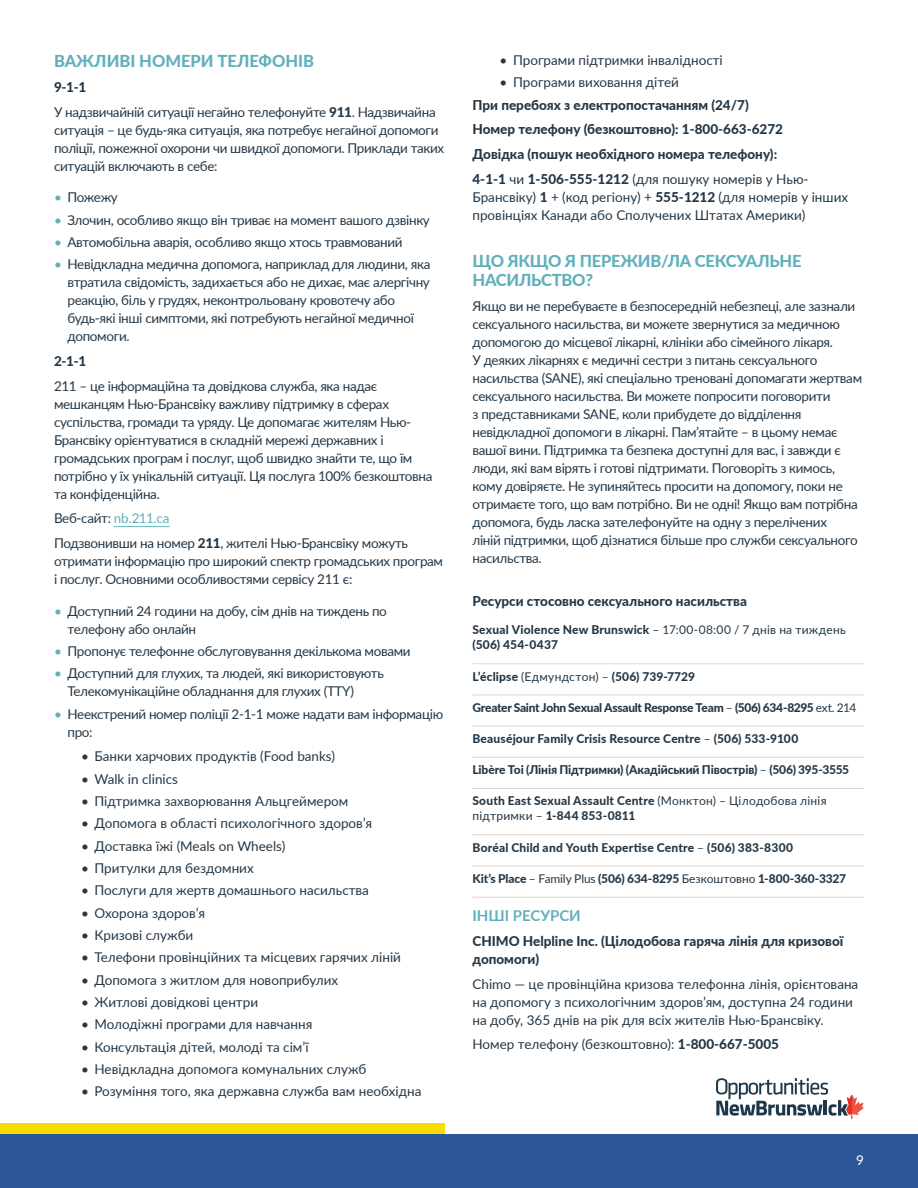
<style>
.page{position:relative;width:918px;height:1188px;background:#fff}
.page>*{position:absolute;margin:0;border:0;box-sizing:border-box;transform-origin:0 0}
.t1{font:800 16.5px/19.8px "Lato";letter-spacing:-.015em;color:#61b0bc}
.t2{font:700 15px "Lato";color:#61b0bc}
.Body_Copy{font:13.5px/18px "Lato";letter-spacing:-.025em;color:#243746}
.Body_Copy-2{font:13.5px/18px "Lato";color:#243746}
.Body_Copy-3{font:800 13.5px/18px "Lato";color:#243746}
.t3{font:13.5px "Lato";color:#fff}
.List{font:800 12px/15px "Lato";color:#243746}
.List-2{font:800 12px/15px "Lato";letter-spacing:.02em;color:#243746}
.List-3{font:800 12px "Lato";letter-spacing:-.025em;color:#243746}
.s1{font-weight:800}
.s2{color:#61b0bc}
.s3{font-weight:400}
</style>
<div class="page">
<div style="left:0;top:1134px;width:918px;height:54px;background:#2b5698"></div>
<div style="left:0;top:1123px;width:446px;height:11px;background:#fbdc00"></div>
<hr style="left:114px;top:526px;width:56px;height:1px;background:#61b0bc">
<hr style="left:472px;top:663px;width:392px;height:1px;background:#d9d8d6">
<hr style="left:472px;top:695px;width:392px;height:1px;background:#d9d8d6">
<hr style="left:472px;top:726px;width:392px;height:1px;background:#d9d8d6">
<hr style="left:472px;top:757px;width:392px;height:1px;background:#d9d8d6">
<hr style="left:472px;top:788px;width:392px;height:1px;background:#d9d8d6">
<hr style="left:472px;top:834px;width:392px;height:1px;background:#d9d8d6">
<hr style="left:472px;top:866px;width:392px;height:1px;background:#d9d8d6">
<hr style="left:472px;top:897px;width:392px;height:1px;background:#d9d8d6">
<svg style="left:716px;top:1078px;width:148px;height:41px"></svg>
<h2 class="t1" style="left:54px;top:51px;width:262px">ВАЖЛИВІ НОМЕРИ ТЕЛЕФОНІВ</h2>
<p class="Body_Copy-3" style="left:54px;top:78px;width:34px">9-1-1</p>
<p class="Body_Copy" style="left:54px;top:102px;width:392px">У надзвичайній ситуації негайно телефонуйте <span class="s1">911</span>. Надзвичайна ситуація – це будь-яка ситуація, яка потребує негайної допомоги поліції, пожежної охорони чи швидкої допомоги. Приклади таких ситуацій включають в себе:</p>
<p class="Body_Copy" style="left:54px;top:188px;width:65px"><span class="s2">•</span> Пожежу</p>
<p class="Body_Copy" style="left:54px;top:210px;width:377px"><span class="s2">•</span> Злочин, особливо якщо він триває на момент вашого дзвінку</p>
<p class="Body_Copy" style="left:54px;top:232px;width:350px"><span class="s2">•</span> Автомобільна аварія, особливо якщо хтось травмований</p>
<p class="Body_Copy" style="left:68px;top:255px;width:364px;text-indent:-14px"><span class="s2">•</span> Невідкладна медична допомога, наприклад для людини, яка втратила свідомість, задихається або не дихає, має алергічну реакцію, біль у грудях, неконтрольовану кровотечу або будь-які інші симптоми, які потребують негайної медичної допомоги.</p>
<p class="Body_Copy-3" style="left:54px;top:351px;width:34px">2-1-1</p>
<p class="Body_Copy" style="left:54px;top:376px;width:380px">211 – це інформаційна та довідкова служба, яка надає мешканцям Нью-Брансвіку важливу підтримку в сферах суспільства, громади та уряду. Це допомагає жителям Нью-Брансвіку орієнтуватися в складній мережі державних і громадських програм і послуг, щоб швидко знайти те, що їм потрібно у їх унікальній ситуації. Ця послуга 100% безкоштовна та конфіденційна.</p>
<p class="Body_Copy" style="left:54px;top:509px;width:117px">Веб-сайт: <span class="s2">nb.211.ca</span></p>
<p class="Body_Copy" style="left:54px;top:534px;width:391px">Подзвонивши на номер <span class="s1">211</span>, жителі Нью-Брансвіку можуть отримати інформацію про широкий спектр громадських програм і послуг. Основними особливостями сервісу 211 є:</p>
<p class="Body_Copy" style="left:68px;top:601px;width:321px;text-indent:-14px"><span class="s2">•</span> Доступний 24 години на добу, сім днів на тиждень по телефону або онлайн</p>
<p class="Body_Copy" style="left:54px;top:642px;width:358px"><span class="s2">•</span> Пропонує телефонне обслуговування декількома мовами</p>
<p class="Body_Copy" style="left:68px;top:664px;width:318px;text-indent:-14px"><span class="s2">•</span> Доступний для глухих, та людей, які використовують<br>Телекомунікаційне обладнання для глухих (TTY)</p>
<p class="Body_Copy" style="left:68px;top:704px;width:377px;text-indent:-14px"><span class="s2">•</span> Неекстрений номер поліції 2-1-1 може надати вам інформацію про:</p>
<p class="Body_Copy-2" style="left:81px;top:747px;width:256px">• Банки харчових продуктів (Food banks)</p>
<p class="Body_Copy-2" style="left:81px;top:769px;width:99px">• Walk in clinics</p>
<p class="Body_Copy-2" style="left:81px;top:792px;width:269px">• Підтримка захворювання Альцгеймером</p>
<p class="Body_Copy-2" style="left:81px;top:814px;width:293px">• Допомога в області психологічного здоров’я</p>
<p class="Body_Copy-2" style="left:81px;top:836px;width:206px">• Доставка їжі (Meals on Wheels)</p>
<p class="Body_Copy-2" style="left:81px;top:859px;width:174px">• Притулки для бездомних</p>
<p class="Body_Copy-2" style="left:81px;top:881px;width:290px">• Послуги для жертв домашнього насильства</p>
<p class="Body_Copy-2" style="left:81px;top:903px;width:126px">• Охорона здоров’я</p>
<p class="Body_Copy-2" style="left:81px;top:926px;width:114px">• Кризові служби</p>
<p class="Body_Copy-2" style="left:81px;top:948px;width:322px">• Телефони провінційних та місцевих гарячих ліній</p>
<p class="Body_Copy-2" style="left:81px;top:970px;width:259px">• Допомога з житлом для новоприбулих</p>
<p class="Body_Copy-2" style="left:81px;top:992px;width:179px">• Житлові довідкові центри</p>
<p class="Body_Copy-2" style="left:81px;top:1015px;width:233px">• Молодіжні програми для навчання</p>
<p class="Body_Copy-2" style="left:81px;top:1037px;width:229px">• Консультація дітей, молоді та сім’ї</p>
<p class="Body_Copy-2" style="left:81px;top:1059px;width:287px">• Невідкладна допомога комунальних служб</p>
<p class="Body_Copy-2" style="left:81px;top:1082px;width:342px">• Розуміння того, яка державна служба вам необхідна</p>
<p class="Body_Copy-2" style="left:500px;top:50px;width:225px">• Програми підтримки інвалідності</p>
<p class="Body_Copy-2" style="left:500px;top:73px;width:181px">• Програми виховання дітей</p>
<p class="Body_Copy-3" style="left:472px;top:95px;width:278px">При перебоях з електропостачанням (24/7)</p>
<p class="Body_Copy-3" style="left:472px;top:120px;width:312px">Номер телефону (безкоштовно): 1-800-663-6272</p>
<p class="Body_Copy-3" style="left:472px;top:145px;width:306px">Довідка (пошук необхідного номера телефону):</p>
<p class="Body_Copy-2" style="left:472px;top:169px;width:377px"><span class="s1">4-1-1</span> чи <span class="s1">1-506-555-1212</span> (для пошуку номерів у Нью-<br>Брансвіку) <span class="s1">1</span> + (код регіону) + <span class="s1">555-1212</span> (для номерів у інших провінціях Канади або Сполучених Штатах Америки)</p>
<h2 class="t1" style="left:472px;top:250px;width:330px">ЩО ЯКЩО Я ПЕРЕЖИВ/ЛА СЕКСУАЛЬНЕ<br>НАСИЛЬСТВО?</h2>
<p class="Body_Copy" style="left:472px;top:297px;width:391px">Якщо ви не перебуваєте в безпосередній небезпеці, але зазнали сексуального насильства, ви можете звернутися за медичною допомогою до місцевої лікарні, клініки або сімейного лікаря.<br>У деяких лікарнях є медичні сестри з питань сексуального насильства (SANE), які спеціально треновані допомагати жертвам сексуального насильства. Ви можете попросити поговорити<br>з представниками SANE, коли прибудете до відділення невідкладної допомоги в лікарні. Пам’ятайте – в цьому немає вашої вини. Підтримка та безпека доступні для вас, і завжди є люди, які вам вірять і готові підтримати. Поговоріть з кимось, кому довіряєте. Не зупиняйтесь просити на допомогу, поки не отримаєте того, що вам потрібно. Ви не одні! Якщо вам потрібна допомога, будь ласка зателефонуйте на одну з перелічених<br>ліній підтримки, щоб дізнатися більше про служби сексуального насильства.</p>
<p class="Body_Copy-3" style="left:472px;top:591px;width:276px">Ресурси стосовно сексуального насильства</p>
<p class="List-2" style="left:472px;top:622px;width:375px">Sexual Violence New Brunswick <span class="s3">– 17:00-08:00 / 7 днів на тиждень </span>(506) 454-0437</p>
<p class="List" style="left:472px;top:668px;width:224px">L’éclipse <span class="s3">(Едмундстон) –</span> (506) 739-7729</p>
<p class="List-3" style="left:472px;top:698px;width:385px">Greater Saint John Sexual Assault Response Team <span class="s3">–</span> (506) 634-8295 <span class="s3">ext. 214</span></p>
<p class="List" style="left:472px;top:731px;width:327px">Beauséjour Family Crisis Resource Centre <span class="s3">–</span> (506) 533-9100</p>
<p class="List" style="left:472px;top:762px;width:378px">Libère Toi (Лінія Підтримки) (Акадійський Півострів) <span class="s3">–</span> (506) 395-3555</p>
<p class="List" style="left:472px;top:793px;width:356px">South East Sexual Assault Centre <span class="s3">(Монктон) – Цілодобова лінія підтримки –</span> 1-844 853-0811</p>
<p class="List-2" style="left:472px;top:839px;width:322px">Boréal Child and Youth Expertise Centre <span class="s3">–</span> (506) 383-8300</p>
<p class="List" style="left:472px;top:870px;width:375px">Kit’s Place <span class="s3">– Family Plus</span> (506) 634-8295 <span class="s3">Безкоштовно</span> 1-800-360-3327</p>
<h3 class="t2" style="left:472px;top:905px;width:110px">ІНШІ РЕСУРСИ</h3>
<p class="Body_Copy-3" style="left:472px;top:931px;width:372px">CHIMO Helpline Inc. (Цілодобова гаряча лінія для кризової допомоги)</p>
<p class="Body_Copy-2" style="left:472px;top:974px;width:387px">Chimo — це провінційна кризова телефонна лінія, орієнтована на допомогу з психологічним здоров’ям, доступна 24 години на добу, 365 днів на рік для всіх жителів Нью-Брансвіку.</p>
<p class="Body_Copy-2" style="left:472px;top:1035px;width:308px">Номер телефону (безкоштовно): <span class="s1">1-800-667-5005</span></p>
<p class="t3" style="left:856px;top:1151px;width:9px">9</p>
</div>
